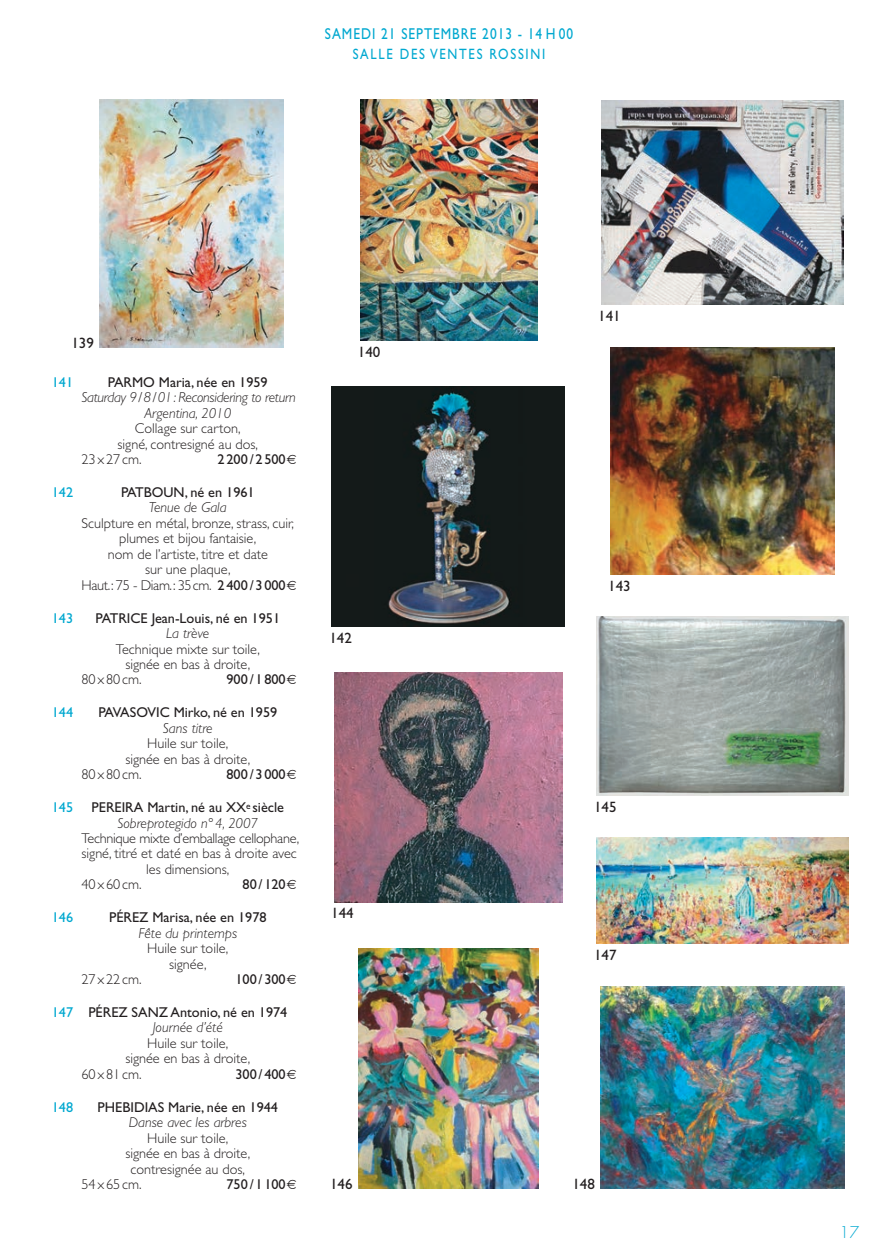
<style>
.page{position:relative;width:893px;height:1259px;background:#fff}
.page>*{position:absolute;margin:0;border:0;box-sizing:border-box;transform-origin:0 0}
.t1{font:15.75px "Gill Sans";letter-spacing:.075em;color:#00a8d0;scale:.85 1}
.t2{font:300 15.75px "Futura";color:#00a8d0}
.t3{font:15px "Gill Sans";color:#231f20}
.t4{font:15px "Gill Sans";letter-spacing:.135em;color:#00a8d0;scale:.85 1}
.t5{font:italic 300 14.4px "Gill Sans";color:#231f20}
.t6{font:italic 300 14.4px/15.5px "Gill Sans";letter-spacing:-.02em;color:#231f20;text-align:center}
.t7{font:300 14.25px/15.5px "Gill Sans";color:#231f20;text-align:center}
.t8{font:14.25px "Gill Sans";color:#231f20}
.t9{font:300 14.25px "Gill Sans";letter-spacing:-.02em;color:#231f20}
.t10{font:14.25px "Gill Sans";color:#00a8d0}
.s1{font-weight:400}
.s2{color:#00a8d0}
</style>
<div class="page">
<img style="left:99px;top:100px;width:184px;height:247px">
<img style="left:332px;top:386px;width:233px;height:240px">
<img style="left:334px;top:672px;width:228px;height:230px">
<img style="left:358px;top:948px;width:180px;height:240px">
<img style="left:360px;top:100px;width:178px;height:240px">
<img style="left:611px;top:347px;width:223px;height:227px">
<img style="left:597px;top:617px;width:251px;height:178px">
<img style="left:597px;top:838px;width:251px;height:105px">
<img style="left:601px;top:101px;width:242px;height:204px">
<img style="left:600px;top:986px;width:244px;height:202px">
<p class="t1" style="left:325px;top:25px;width:293px">SAMEDI 21 SEPTEMBRE 2013 - 14 H 00</p>
<p class="t4" style="left:353px;top:45px;width:228px">SALLE DES VENTES ROSSINI</p>
<p class="t3" style="left:71px;top:334px;width:24px">139</p>
<p class="t10" style="left:52px;top:374px;width:23px">141</p>
<p class="t8" style="left:108px;top:374px;width:161px">PARMO Maria, née en 1959</p>
<p class="t6" style="left:82px;top:390px;width:216px">Saturday 9/8/01: Reconsidering to return<br>Argentina, 2010</p>
<p class="t7" style="left:135px;top:421px;width:107px">Collage sur carton,</p>
<p class="t7" style="left:118px;top:436px;width:142px">signé, contresigné au dos,</p>
<p class="t7" style="left:82px;top:451px;width:62px">23 x 27 cm.</p>
<p class="t8" style="left:218px;top:451px;width:70px">2200 / 2500</p>
<p class="t10" style="left:52px;top:484px;width:23px">142</p>
<p class="t8" style="left:121px;top:484px;width:135px">PATBOUN, né en 1961</p>
<p class="t5" style="left:149px;top:499px;width:79px">Tenue de Gala</p>
<p class="t7" style="left:82px;top:515px;width:214px">Sculpture en métal, bronze, strass, cuir, plumes et bijou fantaisie,<br>nom de l’artiste, titre et date<br>sur une plaque,<br>Haut. : 75 - Diam.: 35 cm. <span class="s1">2400/3000</span></p>
<p class="t10" style="left:52px;top:609px;width:23px">143</p>
<p class="t8" style="left:96px;top:609px;width:186px">PATRICE Jean-Louis, né en 1951</p>
<p class="t5" style="left:166px;top:625px;width:45px">La trève</p>
<p class="t7" style="left:116px;top:641px;width:146px">Technique mixte sur toile,</p>
<p class="t7" style="left:125px;top:656px;width:127px">signée en bas à droite,</p>
<p class="t7" style="left:82px;top:672px;width:62px">80 x 80 cm.</p>
<p class="t8" style="left:227px;top:671px;width:61px">900 / 1800</p>
<p class="t10" style="left:52px;top:704px;width:23px">144</p>
<p class="t8" style="left:98px;top:704px;width:180px">PAVASOVIC Mirko, né en 1959</p>
<p class="t5" style="left:163px;top:720px;width:51px">Sans titre</p>
<p class="t7" style="left:147px;top:736px;width:83px">Huile sur toile,</p>
<p class="t7" style="left:125px;top:751px;width:127px">signée en bas à droite,</p>
<p class="t7" style="left:82px;top:766px;width:62px">80 x 80 cm.</p>
<p class="t8" style="left:227px;top:766px;width:61px">800 / 3000</p>
<p class="t10" style="left:52px;top:799px;width:23px">145</p>
<p class="t8" style="left:92px;top:799px;width:194px">PEREIRA Martin, né au XX<sup>e</sup> siècle</p>
<p class="t5" style="left:117px;top:814px;width:142px">Sobreprotegido n°4, 2007</p>
<p class="t9" style="left:82px;top:830px;width:219px">Technique mixte d’emballage cellophane,</p>
<p class="t7" style="left:82px;top:846px;width:217px">signé, titré et daté en bas à droite avec</p>
<p class="t7" style="left:146px;top:861px;width:85px">les dimensions,</p>
<p class="t7" style="left:82px;top:877px;width:62px">40 x 60 cm.</p>
<p class="t8" style="left:243px;top:876px;width:45px">80 / 120</p>
<p class="t10" style="left:52px;top:909px;width:23px">146</p>
<p class="t8" style="left:109px;top:909px;width:159px">PÉREZ Marisa, née en 1978</p>
<p class="t5" style="left:138px;top:924px;width:100px">Fête du printemps</p>
<p class="t7" style="left:147px;top:940px;width:83px">Huile sur toile, signée,</p>
<p class="t7" style="left:82px;top:971px;width:62px">27 x 22 cm.</p>
<p class="t8" style="left:235px;top:971px;width:52px">100 / 300</p>
<p class="t8" style="left:52px;top:1003px;width:237px"><span class="s2">147</span> PÉREZ SANZ Antonio, né en 1974</p>
<p class="t5" style="left:153px;top:1019px;width:72px">Journée d’été</p>
<p class="t7" style="left:147px;top:1035px;width:83px">Huile sur toile,</p>
<p class="t7" style="left:125px;top:1050px;width:127px">signée en bas à droite,</p>
<p class="t7" style="left:82px;top:1066px;width:62px">60 x 81 cm.</p>
<p class="t8" style="left:235px;top:1065px;width:52px">300 / 400</p>
<p class="t10" style="left:52px;top:1098px;width:23px">148</p>
<p class="t8" style="left:98px;top:1098px;width:182px">PHEBIDIAS Marie, née en 1944</p>
<p class="t5" style="left:129px;top:1114px;width:120px">Danse avec les arbres</p>
<p class="t7" style="left:147px;top:1130px;width:83px">Huile sur toile,</p>
<p class="t7" style="left:125px;top:1145px;width:127px">signée en bas à droite,</p>
<p class="t7" style="left:131px;top:1161px;width:116px">contresignée au dos,</p>
<p class="t7" style="left:82px;top:1176px;width:62px">54 x 65 cm.</p>
<p class="t8" style="left:227px;top:1175px;width:61px">750 / 1100</p>
<p class="t3" style="left:358px;top:343px;width:24px">140</p>
<p class="t3" style="left:329px;top:629px;width:24px">142</p>
<p class="t3" style="left:331px;top:904px;width:24px">144</p>
<p class="t3" style="left:330px;top:1174px;width:24px">146</p>
<p class="t3" style="left:598px;top:307px;width:24px">141</p>
<p class="t3" style="left:608px;top:577px;width:24px">143</p>
<p class="t3" style="left:594px;top:798px;width:24px">145</p>
<p class="t3" style="left:594px;top:946px;width:24px">147</p>
<p class="t3" style="left:572px;top:1175px;width:24px">148</p>
<p class="t2" style="left:840px;top:1222px;width:21px">17</p>
</div>
